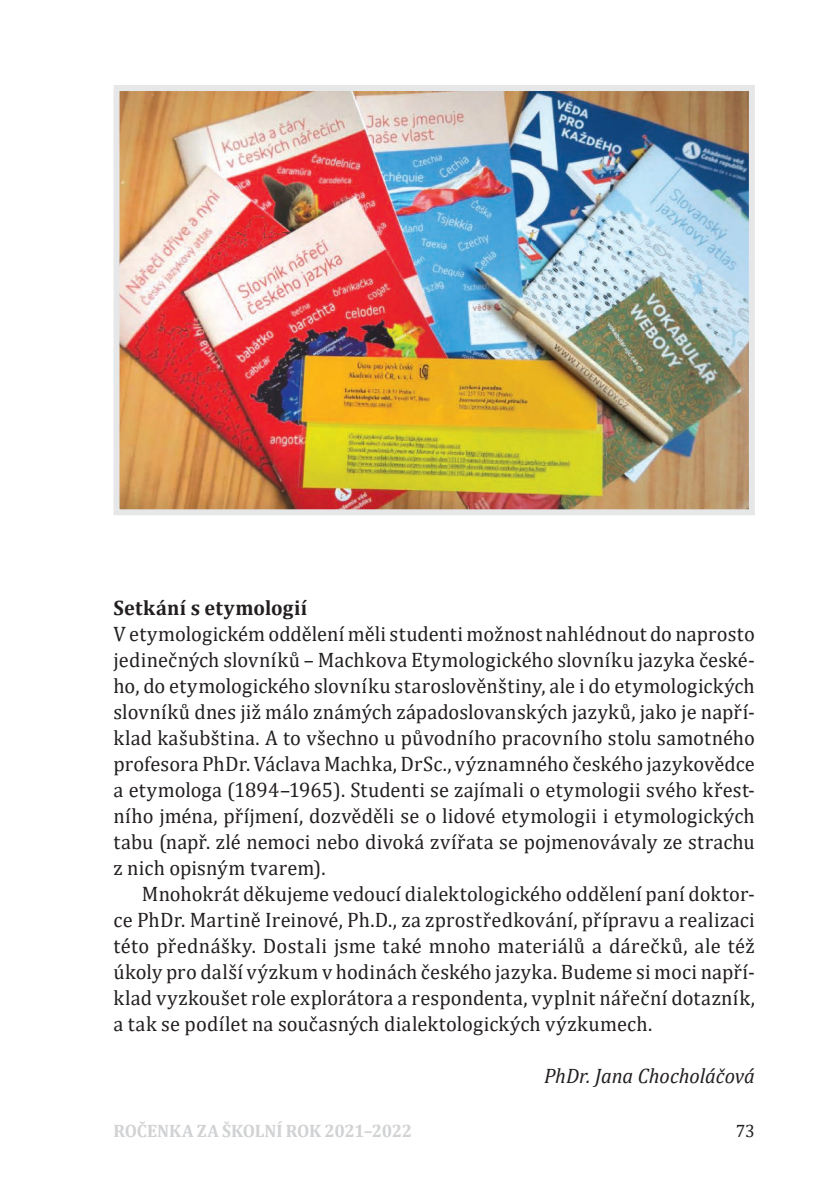
<style>
.page{position:relative;width:840px;height:1191px;background:#fff}
.page>*{position:absolute;margin:0;border:0;box-sizing:border-box;transform-origin:0 0}
.t1{font:21px/26px "Cambria";letter-spacing:.01em;color:#231f20;text-align:justify}
.t2{font:italic 21px "Cambria";letter-spacing:-.005em;color:#231f20}
.t3{font:700 21px "Cambria";letter-spacing:.015em;color:#231f20}
.t4{font:700 18px "Cambria";letter-spacing:-.015em;color:#d1d2d4}
.t5{font:18px "Cambria";color:#231f20}
</style>
<div class="page">
<img style="left:120px;top:92px;width:627px;height:416px">
<div style="left:113px;top:85px;width:641px;height:430px;border:6px solid #e6e7e9"></div>
<p class="t3" style="left:113px;top:592px;width:195px">Setkání s etymologií</p>
<p class="t1" style="left:113px;top:620px;width:642px">V etymologickém oddělení měli studenti možnost nahlédnout do naprosto jedinečných slovníků – Machkova Etymologického slovníku jazyka české&shy;ho, do etymologického slovníku staroslověnštiny, ale i do etymologických slovníků dnes již málo známých západoslovanských jazyků, jako je napří&shy;klad kašubština. A to všechno u původního pracovního stolu samotného profesora PhDr. Václava Machka, DrSc., významného českého jazykovědce a etymologa (1894–1965). Studenti se zajímali o etymologii svého křest&shy;ního jména, příjmení, dozvěděli se o lidové etymologii i etymologických tabu (např. zlé nemoci nebo divoká zvířata se pojmenovávaly ze strachu z nich opisným tvarem).</p>
<p class="t1" style="left:113px;top:880px;width:642px;text-indent:28px">Mnohokrát děkujeme vedoucí dialektologického oddělení paní doktor&shy;ce PhDr. Martině Ireinové, Ph.D., za zprostředkování, přípravu a realizaci této přednášky. Dostali jsme také mnoho materiálů a dárečků, ale též úkoly pro další výzkum v hodinách českého jazyka. Budeme si moci napří&shy;klad vyzkoušet role explorátora a respondenta, vyplnit nářeční dotazník, a tak se podílet na současných dialektologických výzkumech.</p>
<p class="t2" style="left:544px;top:1060px;width:212px">PhDr. Jana Chocholáčová</p>
<p class="t4" style="left:113px;top:1118px;width:300px">ROČENKA ZA ŠKOLNÍ ROK 2021–2022</p>
<p class="t5" style="left:735px;top:1120px;width:21px">73</p>
</div>
